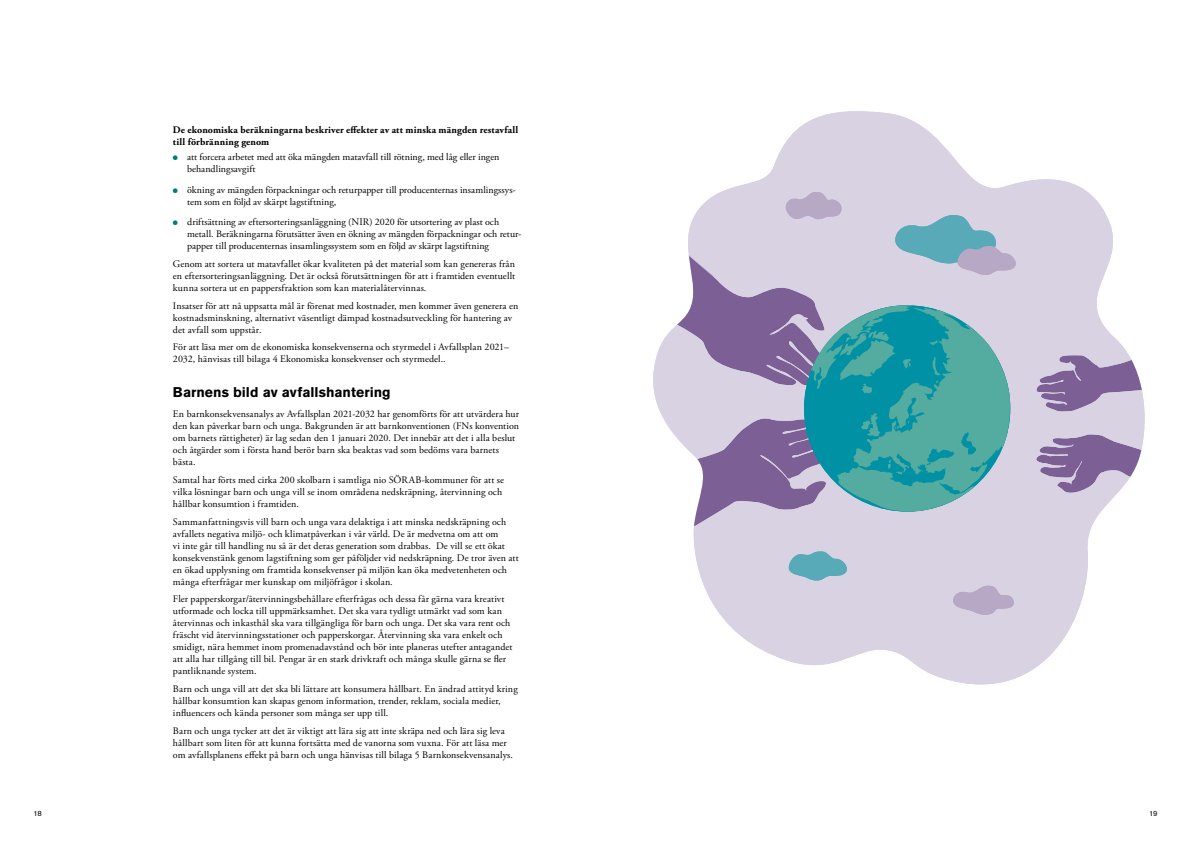
<style>
.page{position:relative;width:1191px;height:842px;background:#fff}
.page>*{position:absolute;margin:0;border:0;box-sizing:border-box;transform-origin:0 0}
.t1{font:700 14px "Akzidenz Grotesk BE";letter-spacing:.005em;color:#000}
.t2{font:10px/12px "Adobe Garamond Pro";letter-spacing:.01em;color:#000}
.t3{font:700 10px/12px "Adobe Garamond Pro";letter-spacing:.015em;color:#000}
.t4{font:7.5px "Akzidenz Grotesk BE";color:#000}
.s1{font-family:"Akzidenz Grotesk BE";font-weight:800;font-size:15px;color:#007e70}
</style>
<div class="page">
<svg style="left:653px;top:111px;width:492px;height:574px;fill:#d9d2e2"></svg>
<svg style="left:677px;top:190px;width:339px;height:337px;background:#95b0c2"></svg>
<svg style="left:787px;top:550px;width:60px;height:31px;background:#85b7c6"></svg>
<svg style="left:951px;top:583px;width:63px;height:33px;background:#c6bad2"></svg>
<p class="t3" style="left:173px;top:124px;width:347px">De ekonomiska beräkningarna beskriver effekter av att minska mängden restavfall till förbränning genom</p>
<p class="t2" style="left:187px;top:151px;width:314px;text-indent:-14px"><span class="s1">•</span> att forcera arbetet med att öka mängden matavfall till rötning, med låg eller ingen behandlingsavgift</p>
<p class="t2" style="left:187px;top:184px;width:330px;text-indent:-14px"><span class="s1">•</span> ökning av mängden förpackningar och returpapper till producenternas insamlingssys&shy;tem som en följd av skärpt lagstiftning,</p>
<p class="t2" style="left:187px;top:216px;width:336px;text-indent:-14px"><span class="s1">•</span> driftsättning av eftersorteringsanläggning (NIR) 2020 för utsortering av plast och metall. Beräkningarna förutsätter även en ökning av mängden förpackningar och retur&shy;papper till producenternas insamlingssystem som en följd av skärpt lagstiftning</p>
<p class="t2" style="left:173px;top:258px;width:344px;text-align:justify">Genom att sortera ut matavfallet ökar kvaliteten på det material som kan genereras från en eftersorteringsanläggning. Det är också förutsättningen för att i framtiden eventuellt kunna sortera ut en pappersfraktion som kan materialåtervinnas.</p>
<p class="t2" style="left:173px;top:300px;width:347px">Insatser för att nå uppsatta mål är förenat med kostnader, men kommer även generera en kostnadsminskning, alternativt väsentligt dämpad kostnadsutveckling för hantering av det avfall som uppstår.</p>
<p class="t2" style="left:173px;top:341px;width:337px">För att läsa mer om de ekonomiska konsekvenserna och styrmedel i Avfallsplan 2021–<br>2032, hänvisas till bilaga 4 Ekonomiska konsekvenser och styrmedel..</p>
<h1 class="t1" style="left:173px;top:384px;width:219px">Barnens bild av avfallshantering</h1>
<p class="t2" style="left:173px;top:408px;width:348px">En barnkonsekvensanalys av Avfallsplan 2021-2032 har genomförts för att utvärdera hur den kan påverkar barn och unga. Bakgrunden är att barnkonventionen (FNs konvention om barnets rättigheter) är lag sedan den 1 januari 2020. Det innebär att det i alla beslut och åtgärder som i första hand berör barn ska beaktas vad som bedöms vara barnets bästa.</p>
<p class="t2" style="left:173px;top:474px;width:333px">Samtal har förts med cirka 200 skolbarn i samtliga nio SÖRAB-kommuner för att se vilka lösningar barn och unga vill se inom områdena nedskräpning, återvinning och hållbar konsumtion i framtiden.</p>
<p class="t2" style="left:173px;top:516px;width:347px">Sammanfattningsvis vill barn och unga vara delaktiga i att minska nedskräpning och avfallets negativa miljö- och klimatpåverkan i vår värld. De är medvetna om att om<br>vi inte går till handling nu så är det deras generation som drabbas. De vill se ett ökat konsekvenstänk genom lagstiftning som ger påföljder vid nedskräpning. De tror även att en ökad upplysning om framtida konsekvenser på miljön kan öka medvetenheten och många efterfrågar mer kunskap om miljöfrågor i skolan.</p>
<p class="t2" style="left:173px;top:593px;width:341px">Fler papperskorgar/återvinningsbehållare efterfrågas och dessa får gärna vara kreativt utformade och locka till uppmärksamhet. Det ska vara tydligt utmärkt vad som kan återvinnas och inkasthål ska vara tillgängliga för barn och unga. Det ska vara rent och fräscht vid återvinningsstationer och papperskorgar. Återvinning ska vara enkelt och smidigt, nära hemmet inom promenadavstånd och bör inte planeras utefter antagandet att alla har tillgång till bil. Pengar är en stark drivkraft och många skulle gärna se fler pantliknande system.</p>
<p class="t2" style="left:173px;top:683px;width:346px">Barn och unga vill att det ska bli lättare att konsumera hållbart. En ändrad attityd kring hållbar konsumtion kan skapas genom information, trender, reklam, sociala medier, influencers och kända personer som många ser upp till.</p>
<p class="t2" style="left:173px;top:725px;width:341px">Barn och unga tycker att det är viktigt att lära sig att inte skräpa ned och lära sig leva hållbart som liten för att kunna fortsätta med de vanorna som vuxna. För att läsa mer om avfallsplanens effekt på barn och unga hänvisas till bilaga 5 Barnkonsekvensanalys.</p>
<p class="t4" style="left:33px;top:809px;width:10px">18</p>
<p class="t4" style="left:1149px;top:809px;width:10px">19</p>
</div>
